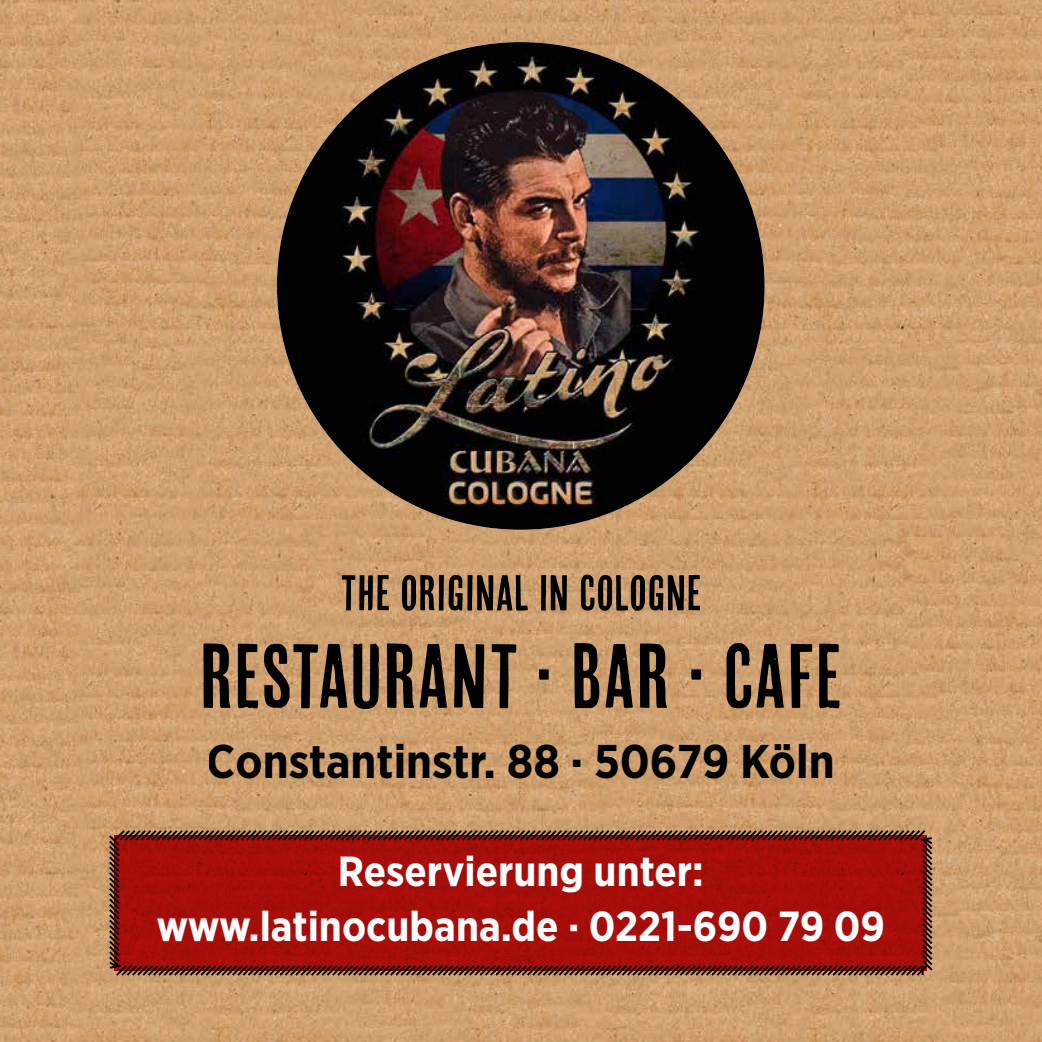
<style>
.page{position:relative;width:1042px;height:1042px;background:#fff}
.page>*{position:absolute;margin:0;border:0;box-sizing:border-box;transform-origin:0 0}
.t1{font:91px "Cheap Pine W00 Sans";color:#000}
.t2{font:50.05px "Cheap Pine W00 Sans";color:#000}
.t3{font:700 47.25px "Gotham Narrow";color:#000}
.t4{font:700 42px/55.3px "Gotham Narrow";color:#fff;text-align:center}
</style>
<div class="page">
<img style="left:0;top:0;width:1042px;height:1042px">
<svg style="left:108px;top:829px;width:825px;height:147px"></svg>
<img style="left:277px;top:42px;width:487px;height:488px;border-radius:244px">
<p class="t2" style="left:340px;top:565px;width:363px">THE ORIGINAL IN COLOGNE</p>
<h1 class="t1" style="left:199px;top:626px;width:644px">RESTAURANT · BAR · CAFE</h1>
<p class="t3" style="left:207px;top:730px;width:629px">Constantinstr. 88 · 50679 Köln</p>
<p class="t4" style="left:156px;top:843px;width:730px">Reservierung unter: www.latinocubana.de · 0221-690 79 09</p>
</div>
